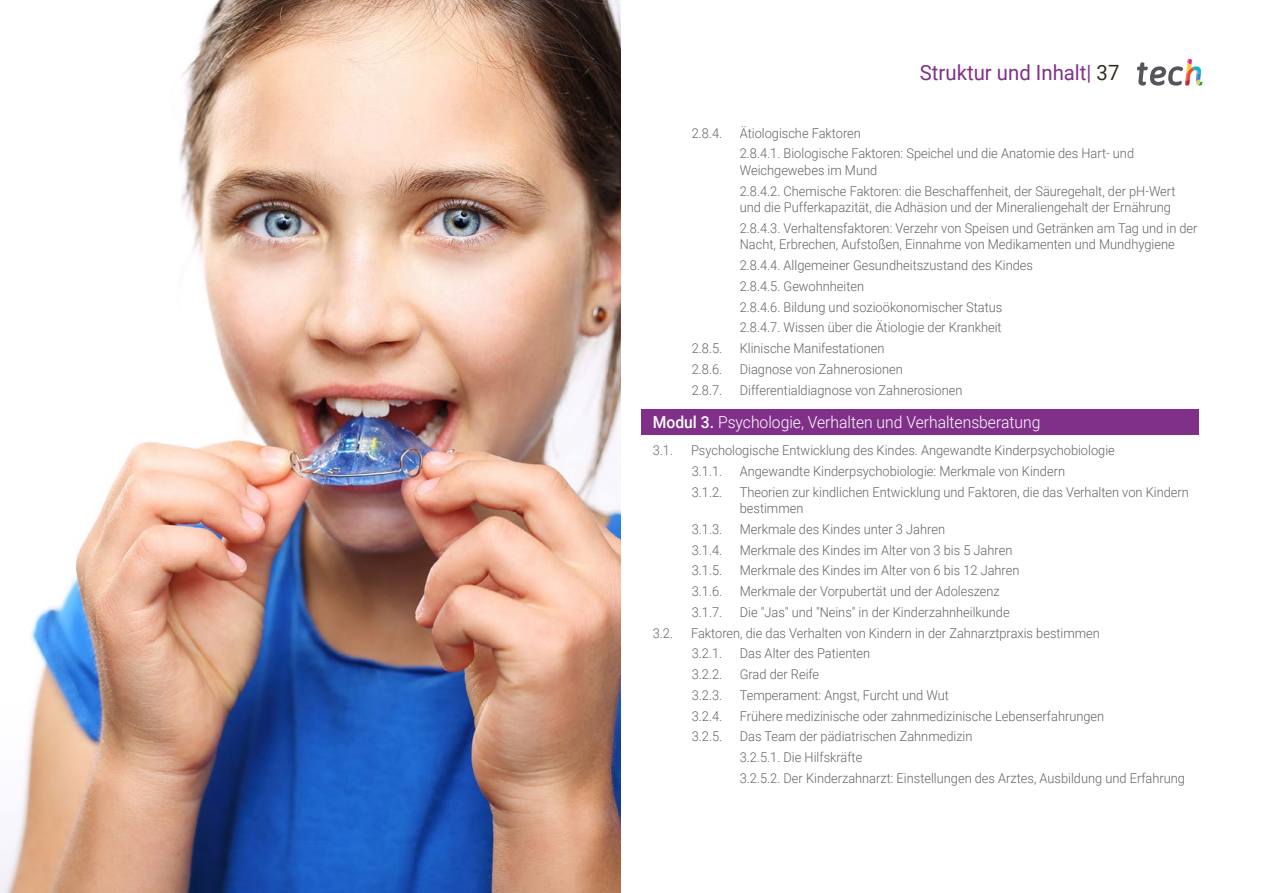
<style>
.page{position:relative;width:1263px;height:893px;background:#fff}
.page>*{position:absolute;margin:0;border:0;box-sizing:border-box;transform-origin:0 0}
.t1{font:21px "Roboto";color:#813089}
.t2{font:300 16.5px "Roboto";color:#fff;scale:.95 1}
.t3{font:300 13.5px/20.7px "Roboto";color:#61646a;scale:.95 1}
.s1{color:#312e20}
.s2{font-weight:500}
</style>
<div class="page">
<div style="left:642px;top:409px;width:557px;height:25px;background:#813089"></div>
<img style="left:0;top:0;width:621px;height:893px">
<svg style="left:1137px;top:59px;width:65px;height:27px"></svg>
<h1 class="t1" style="left:920px;top:57px;width:201px">Struktur und Inhalt| <span class="s1">37</span></h1>
<p class="t3" style="left:692px;top:122px;width:34px">2.8.4.</p>
<p class="t3" style="left:740px;top:122px;width:417px">Ätiologische Faktoren<br>2.8.4.1. Biologische Faktoren: Speichel und die Anatomie des Hart- und</p>
<p class="t3" style="left:740px;top:159px;width:460px">Weichgewebes im Mund<br>2.8.4.2. Chemische Faktoren: die Beschaffenheit, der Säuregehalt, der pH-Wert</p>
<p class="t3" style="left:740px;top:197px;width:483px">und die Pufferkapazität, die Adhäsion und der Mineraliengehalt der Ernährung<br>2.8.4.3. Verhaltensfaktoren: Verzehr von Speisen und Getränken am Tag und in der</p>
<p class="t3" style="left:740px;top:234px;width:459px">Nacht, Erbrechen, Aufstoßen, Einnahme von Medikamenten und Mundhygiene 2.8.4.4. Allgemeiner Gesundheitszustand des Kindes<br>2.8.4.5. Gewohnheiten<br>2.8.4.6. Bildung und sozioökonomischer Status<br>2.8.4.7. Wissen über die Ätiologie der Krankheit</p>
<p class="t3" style="left:692px;top:338px;width:34px">2.8.5.</p>
<p class="t3" style="left:740px;top:338px;width:154px">Klinische Manifestationen</p>
<p class="t3" style="left:692px;top:358px;width:34px">2.8.6.</p>
<p class="t3" style="left:740px;top:358px;width:173px">Diagnose von Zahnerosionen</p>
<p class="t3" style="left:692px;top:379px;width:34px">2.8.7.</p>
<p class="t3" style="left:740px;top:379px;width:236px">Differentialdiagnose von Zahnerosionen</p>
<p class="t2" style="left:653px;top:410px;width:409px"><span class="s2">Modul 3.</span> Psychologie, Verhalten und Verhaltensberatung</p>
<p class="t3" style="left:653px;top:439px;width:23px">3.1.</p>
<p class="t3" style="left:691px;top:439px;width:448px">Psychologische Entwicklung des Kindes. Angewandte Kinderpsychobiologie<br>3.1.1.</p>
<p class="t3" style="left:740px;top:460px;width:344px">Angewandte Kinderpsychobiologie: Merkmale von Kindern</p>
<p class="t3" style="left:692px;top:481px;width:34px">3.1.2.</p>
<p class="t3" style="left:740px;top:483px;width:474px;line-height:16.5px">Theorien zur kindlichen Entwicklung und Faktoren, die das Verhalten von Kindern bestimmen</p>
<p class="t3" style="left:692px;top:518px;width:34px">3.1.3.</p>
<p class="t3" style="left:740px;top:518px;width:218px">Merkmale des Kindes unter 3 Jahren</p>
<p class="t3" style="left:692px;top:539px;width:34px">3.1.4.</p>
<p class="t3" style="left:740px;top:539px;width:288px">Merkmale des Kindes im Alter von 3 bis 5 Jahren</p>
<p class="t3" style="left:692px;top:560px;width:34px">3.1.5.</p>
<p class="t3" style="left:740px;top:560px;width:296px">Merkmale des Kindes im Alter von 6 bis 12 Jahren</p>
<p class="t3" style="left:692px;top:580px;width:34px">3.1.6.</p>
<p class="t3" style="left:740px;top:580px;width:275px">Merkmale der Vorpubertät und der Adoleszenz</p>
<p class="t3" style="left:692px;top:601px;width:34px">3.1.7.</p>
<p class="t3" style="left:740px;top:601px;width:286px">Die "Jas" und "Neins" in der Kinderzahnheilkunde</p>
<p class="t3" style="left:653px;top:622px;width:23px">3.2.</p>
<p class="t3" style="left:691px;top:622px;width:432px">Faktoren, die das Verhalten von Kindern in der Zahnarztpraxis bestimmen<br>3.2.1.</p>
<p class="t3" style="left:740px;top:643px;width:139px">Das Alter des Patienten</p>
<p class="t3" style="left:692px;top:663px;width:34px">3.2.2.</p>
<p class="t3" style="left:740px;top:663px;width:85px">Grad der Reife</p>
<p class="t3" style="left:692px;top:684px;width:34px">3.2.3.</p>
<p class="t3" style="left:740px;top:684px;width:222px">Temperament: Angst, Furcht und Wut</p>
<p class="t3" style="left:692px;top:705px;width:34px">3.2.4.</p>
<p class="t3" style="left:740px;top:705px;width:385px">Frühere medizinische oder zahnmedizinische Lebenserfahrungen</p>
<p class="t3" style="left:692px;top:726px;width:34px">3.2.5.</p>
<p class="t3" style="left:740px;top:726px;width:470px">Das Team der pädiatrischen Zahnmedizin<br>3.2.5.1. Die Hilfskräfte<br>3.2.5.2. Der Kinderzahnarzt: Einstellungen des Arztes, Ausbildung und Erfahrung</p>
</div>
